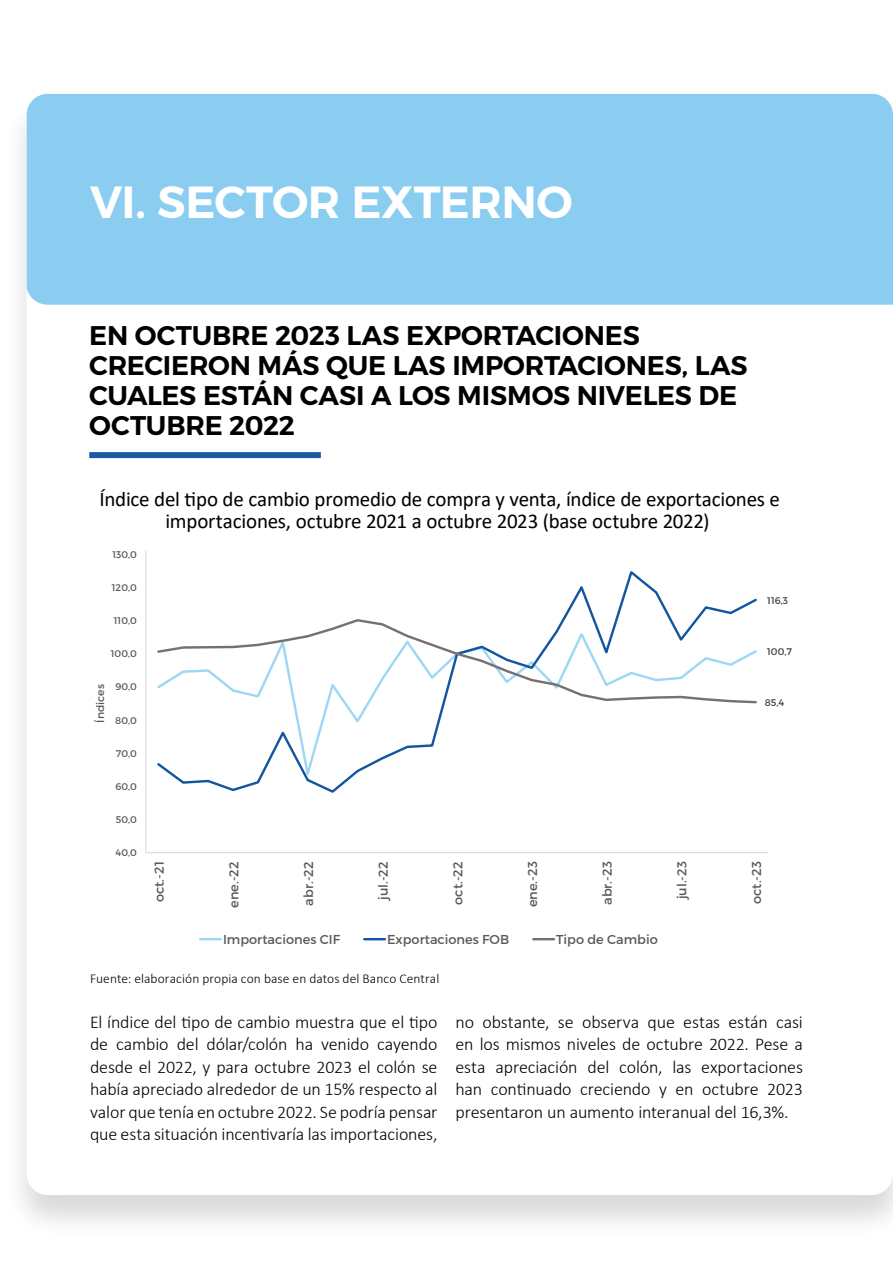
<style>
.page{position:relative;width:893px;height:1263px;background:#fff}
.page>*{position:absolute;margin:0;border:0;box-sizing:border-box;transform-origin:0 0}
.t1{font:45px "Trueno S Bd";letter-spacing:-.01em;color:#fff}
.t2{font:27px/30px "Trueno S Bd";letter-spacing:-.01em;color:#000}
.t3{font:21px/22.5px "Calibri";letter-spacing:-.01em;color:#000;text-align:center}
.t4{font:300 18px/22.5px "Calibri";letter-spacing:-.01em;color:#000;text-align:justify}
.t5{font:300 13.5px "Calibri";letter-spacing:.005em;color:#000}
.t6{font:12.9px "Trueno Rg";color:#595959}
.t7{font:10.8px "Trueno Rg";color:#595959}
.t8{font:9.75px "Trueno Rg";color:#595959}
.t9{font:9.75px "Trueno Rg";color:#404040}
</style>
<div class="page">
<div style="left:3px;top:91px;width:890px;height:1149px;background:#000;opacity:.15"></div>
<div style="left:27px;top:94px;width:866px;height:1101px;background:#fff;border-radius:21px"></div>
<div style="left:27px;top:94px;width:866px;height:211px;background:#8acdf0"></div>
<hr style="left:146px;top:852px;width:622px;height:1px;background:#d9d9d9">
<svg style="left:157px;top:571px;width:600px;height:222px"></svg>
<svg style="left:157px;top:617px;width:600px;height:88px"></svg>
<hr style="left:200px;top:938px;width:21px;height:2px;background:#9dd7f5">
<hr style="left:364px;top:938px;width:21px;height:2px;background:#11569e">
<hr style="left:533px;top:938px;width:21px;height:2px;background:#767171">
<hr style="left:145px;top:551px;width:1px;height:302px;background:#d8dad9">
<div style="left:89px;top:452px;width:232px;height:6px;background:#1b5aa1"></div>
<h1 class="t1" style="left:90px;top:174px;width:484px">VI. SECTOR EXTERNO</h1>
<h2 class="t2" style="left:89px;top:321px;width:660px">EN OCTUBRE 2023 LAS EXPORTACIONES<br>CRECIERON MÁS QUE LAS IMPORTACIONES, LAS<br>CUALES ESTÁN CASI A LOS MISMOS NIVELES DE<br>OCTUBRE 2022</h2>
<p class="t3" style="left:100px;top:487px;width:682px">Índice del tipo de cambio promedio de compra y venta, índice de exportaciones e importaciones, octubre 2021 a octubre 2023 (base octubre 2022)</p>
<p class="t8" style="left:112px;top:548px;width:26px">130,0</p>
<p class="t8" style="left:112px;top:581px;width:26px">120,0</p>
<p class="t8" style="left:114px;top:615px;width:24px">110,0</p>
<p class="t8" style="left:111px;top:648px;width:27px">100,0</p>
<p class="t7" style="left:94px;top:723px;width:40px;rotate:-90deg">Índices</p>
<p class="t8" style="left:115px;top:681px;width:23px">90,0</p>
<p class="t8" style="left:115px;top:714px;width:23px">80,0</p>
<p class="t8" style="left:116px;top:747px;width:23px">70,0</p>
<p class="t8" style="left:115px;top:780px;width:23px">60,0</p>
<p class="t8" style="left:116px;top:813px;width:23px">50,0</p>
<p class="t8" style="left:116px;top:847px;width:23px">40,0</p>
<p class="t9" style="left:767px;top:594px;width:22px">116,3</p>
<p class="t9" style="left:767px;top:646px;width:26px">100,7</p>
<p class="t9" style="left:765px;top:697px;width:21px">85,4</p>
<p class="t6" style="left:151px;top:902px;width:42px;rotate:-90deg">oct.-21</p>
<p class="t6" style="left:226px;top:908px;width:48px;rotate:-90deg">ene.-22</p>
<p class="t6" style="left:300px;top:905px;width:46px;rotate:-90deg">abr.-22</p>
<p class="t6" style="left:375px;top:900px;width:40px;rotate:-90deg">jul.-22</p>
<p class="t6" style="left:450px;top:905px;width:45px;rotate:-90deg">oct.-22</p>
<p class="t6" style="left:524px;top:907px;width:47px;rotate:-90deg">ene.-23</p>
<p class="t6" style="left:599px;top:905px;width:45px;rotate:-90deg">abr.-23</p>
<p class="t6" style="left:674px;top:899px;width:40px;rotate:-90deg">jul.-23</p>
<p class="t6" style="left:748px;top:904px;width:44px;rotate:-90deg">oct.-23</p>
<p class="t6" style="left:223px;top:931px;width:119px">Importaciones CIF</p>
<p class="t6" style="left:387px;top:931px;width:124px">Exportaciones FOB</p>
<p class="t6" style="left:556px;top:931px;width:103px">Tipo de Cambio</p>
<p class="t5" style="left:90px;top:970px;width:351px">Fuente: elaboración propia con base en datos del Banco Central</p>
<p class="t4" style="left:90px;top:1010px;width:349px">El índice del tipo de cambio muestra que el tipo de cambio del dólar/colón ha venido cayendo desde el 2022, y para octubre 2023 el colón se había apreciado alrededor de un 15% respecto al valor que tenía en octubre 2022. Se podría pensar que esta situación incentivaría las importaciones,</p>
<p class="t4" style="left:455px;top:1010px;width:349px">no obstante, se observa que estas están casi en los mismos niveles de octubre 2022. Pese a esta apreciación del colón, las exportaciones han continuado creciendo y en octubre 2023 presentaron un aumento interanual del 16,3%.</p>
</div>
